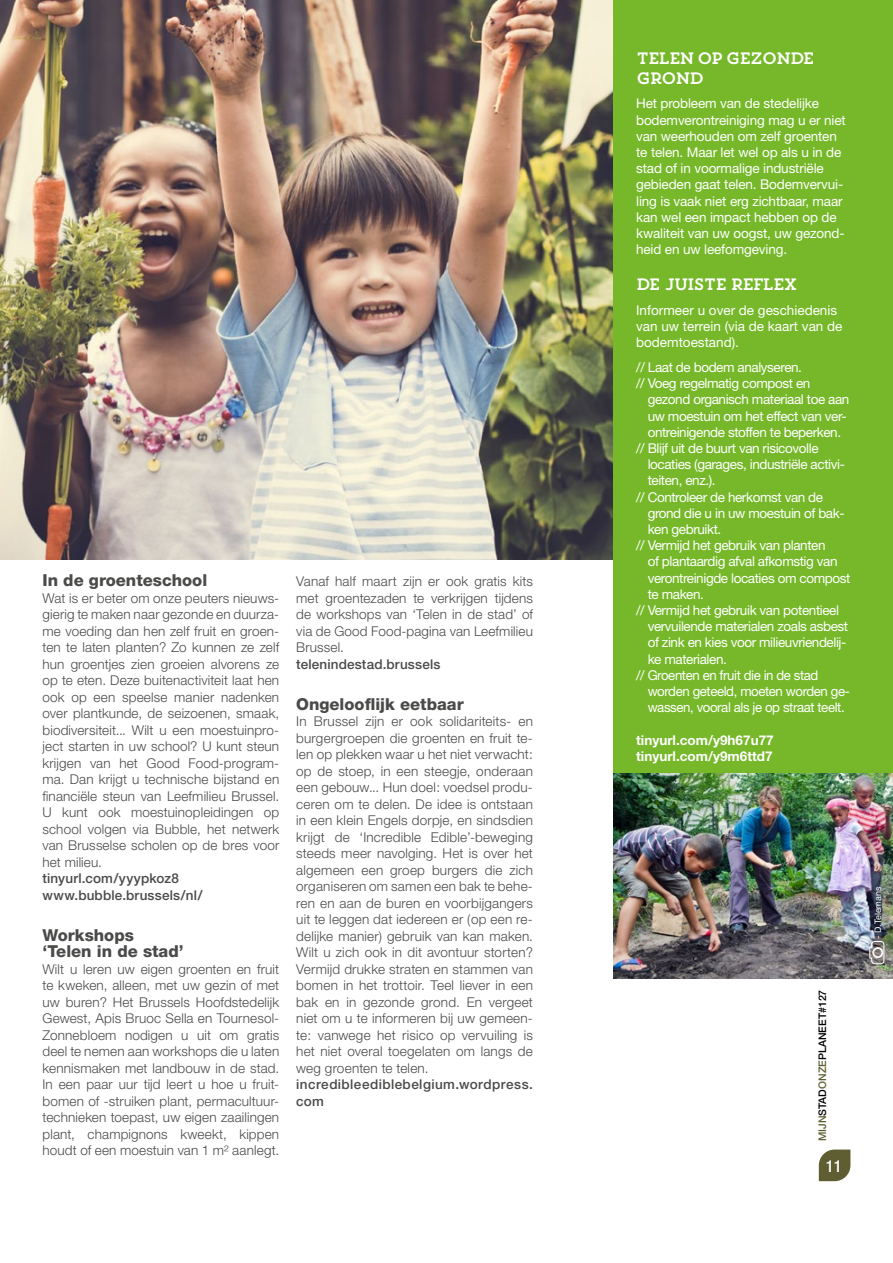
<style>
.page{position:relative;width:893px;height:1263px;background:#fff}
.page>*{position:absolute;margin:0;border:0;box-sizing:border-box;transform-origin:0 0}
.t1{font:800 16.5px/16.5px "Helvetica Neue";color:#4a4a49}
.t2{font:16.5px/19.8px "Trend Slab One";letter-spacing:-.09em;color:#fff}
.t3{font:500 condensed 16.5px "Helvetica Neue";color:#fff}
.t4{font:300 13.5px/16.5px "Helvetica Neue";letter-spacing:.01em;color:#4a4a49;text-align:justify}
.t5{font:13.5px "Helvetica Neue";letter-spacing:-.03em;color:#fff}
.t6{font:13.5px/16.2px "Helvetica Neue";letter-spacing:-.01em;color:#fff}
.t7{font:13.5px/16.2px "Helvetica Neue";color:#fff}
.t8{font:500 13.5px/16.5px "Helvetica Neue";letter-spacing:.015em;color:#4a4a49}
.t9{font:700 13.5px/16.2px "Helvetica Neue";color:#fff}
.t10{font:500 13.5px/16.5px "Helvetica Neue";letter-spacing:.035em;color:#4a4a49}
.t11{font:500 10.5px "Helvetica Neue LT Std";color:#000}
.t12{font:9px "Helvetica Neue";color:#fff}
.s1{color:#5f5e32}
</style>
<div class="page">
<img style="left:0;top:0;width:613px;height:560px">
<div style="left:613px;top:0;width:280px;height:978px;background:#76b82a"></div>
<svg style="left:819px;top:1149px;width:31px;height:32px"></svg>
<img style="left:613px;top:774px;width:280px;height:204px">
<svg style="left:869px;top:941px;width:15px;height:23px"></svg>
<div style="left:873px;top:948px;width:9px;height:9px;border:1px solid #fff;border-radius:50%"></div>
<p class="t1" style="left:43px;top:572px;width:166px">In de groenteschool</p>
<p class="t4" style="left:43px;top:589px;width:238px">Wat is er beter om onze peuters nieuws&shy;gierig te maken naar gezonde en duurza&shy;me voeding dan hen zelf fruit en groen&shy;ten te laten planten? Zo kunnen ze zelf hun groentjes zien groeien alvorens ze op te eten. Deze buitenactiviteit laat hen ook op een speelse manier nadenken over plantkunde, de seizoenen, smaak, biodiversiteit... Wilt u een moestuinpro&shy;ject starten in uw school? U kunt steun krijgen van het Good Food-program&shy;ma. Dan krijgt u technische bijstand en financiële steun van Leefmilieu Brussel.<br>U kunt ook moestuinopleidingen op school volgen via Bubble, het netwerk van Brusselse scholen op de bres voor het milieu.</p>
<p class="t8" style="left:43px;top:870px;width:161px">tinyurl.com/yyypkoz8 www.bubble.brussels/nl/</p>
<p class="t1" style="left:43px;top:927px;width:143px">Workshops ‘Telen in de stad’</p>
<p class="t4" style="left:43px;top:960px;width:238px;text-align:left">Wilt u leren uw eigen groenten en fruit te kweken, alleen, met uw gezin of met uw buren? Het Brussels Hoofdstedelijk Gewest, Apis Bruoc Sella en Tournesol-Zonnebloem nodigen u uit om gratis deel te nemen aan workshops die u laten kennismaken met landbouw in de stad.<br>In een paar uur tijd leert u hoe u fruit&shy;bomen of -struiken plant, permacultuur&shy;technieken toepast, uw eigen zaailingen plant, champignons kweekt, kippen houdt of een moestuin van 1 m² aanlegt.</p>
<p class="t4" style="left:296px;top:573px;width:238px">Vanaf half maart zijn er ook gratis kits met groentezaden te verkrijgen tijdens de workshops van ‘Telen in de stad’ of via de Good Food-pagina van Leefmilieu Brussel.</p>
<p class="t8" style="left:296px;top:655px;width:146px">telenindestad.brussels</p>
<p class="t1" style="left:296px;top:696px;width:169px">Ongelooflijk eetbaar</p>
<p class="t4" style="left:296px;top:713px;width:238px">In Brussel zijn er ook solidariteits- en burgergroepen die groenten en fruit te&shy;len op plekken waar u het niet verwacht: op de stoep, in een steegje, onderaan een gebouw... Hun doel: voedsel produ&shy;ceren om te delen. De idee is ontstaan in een klein Engels dorpje, en sindsdien krijgt de ‘Incredible Edible’-beweging steeds meer navolging. Het is over het algemeen een groep burgers die zich organiseren om samen een bak te behe&shy;ren en aan de buren en voorbijgangers uit te leggen dat iedereen er (op een re&shy;delijke manier) gebruik van kan maken.<br>Wilt u zich ook in dit avontuur storten?<br>Vermijd drukke straten en stammen van bomen in het trottoir. Teel liever in een bak en in gezonde grond. En vergeet niet om u te informeren bij uw gemeen&shy;te: vanwege het risico op vervuiling is het niet overal toegelaten om langs de weg groenten te telen.</p>
<p class="t10" style="left:296px;top:1076px;width:238px">incredibleediblebelgium.wordpress. com</p>
<p class="t2" style="left:636px;top:48px;width:180px">TELEN OP GEZONDE<br>GROND</p>
<p class="t6" style="left:636px;top:95px;width:211px">Het probleem van de stedelijke bodemverontreiniging mag u er niet van weerhouden om zelf groenten te telen. Maar let wel op als u in de stad of in voormalige industriële gebieden gaat telen. Bodemvervui&shy;ling is vaak niet erg zichtbaar, maar kan wel een impact hebben op de kwaliteit van uw oogst, uw gezond&shy;heid en uw leefomgeving.</p>
<p class="t2" style="left:636px;top:274px;width:163px">DE JUISTE REFLEX</p>
<p class="t7" style="left:636px;top:302px;width:208px">Informeer u over de geschiedenis van uw terrein (via de kaart van de bodemtoestand).</p>
<p class="t5" style="left:636px;top:359px;width:167px">// Laat de bodem analyseren.</p>
<p class="t5" style="left:636px;top:375px;width:176px">// Voeg regelmatig compost en</p>
<p class="t5" style="left:648px;top:391px;width:203px">gezond organisch materiaal toe aan</p>
<p class="t5" style="left:648px;top:408px;width:200px">uw moestuin om het effect van ver-</p>
<p class="t5" style="left:648px;top:424px;width:195px">ontreinigende stoffen te beperken.</p>
<p class="t5" style="left:636px;top:440px;width:184px">// Blijf uit de buurt van risicovolle</p>
<p class="t5" style="left:648px;top:456px;width:199px">locaties (garages, industriële activi-</p>
<p class="t5" style="left:648px;top:472px;width:69px">teiten, enz.).</p>
<p class="t5" style="left:636px;top:489px;width:188px">// Controleer de herkomst van de</p>
<p class="t5" style="left:648px;top:505px;width:198px">grond die u in uw moestuin of bak-</p>
<p class="t5" style="left:648px;top:521px;width:75px">ken gebruikt.</p>
<p class="t5" style="left:636px;top:537px;width:191px">// Vermijd het gebruik van planten</p>
<p class="t5" style="left:648px;top:553px;width:191px">of plantaardig afval afkomstig van</p>
<p class="t5" style="left:648px;top:570px;width:204px">verontreinigde locaties om compost</p>
<p class="t5" style="left:648px;top:586px;width:58px">te maken.</p>
<p class="t5" style="left:636px;top:602px;width:204px">// Vermijd het gebruik van potentieel</p>
<p class="t5" style="left:648px;top:618px;width:202px">vervuilende materialen zoals asbest</p>
<p class="t5" style="left:648px;top:634px;width:200px">of zink en kies voor milieuvriendelij-</p>
<p class="t5" style="left:648px;top:651px;width:81px">ke materialen.</p>
<p class="t5" style="left:636px;top:667px;width:184px">// Groenten en fruit die in de stad</p>
<p class="t5" style="left:648px;top:683px;width:204px">worden geteeld, moeten worden ge-</p>
<p class="t5" style="left:648px;top:699px;width:198px">wassen, vooral als je op straat teelt.</p>
<p class="t9" style="left:636px;top:731px;width:139px">tinyurl.com/y9h67u77 tinyurl.com/y9m6ttd7</p>
<p class="t11" style="left:816px;top:1141px;width:153px;rotate:-90deg"><span class="s1">MIJN</span>STAD<span class="s1">ONZE</span>PLANEET#127</p>
<p class="t3" style="left:826px;top:1156px;width:17px">11</p>
<p class="t12" style="left:872px;top:939px;width:54px;rotate:-90deg">- D.Telemans</p>
</div>
